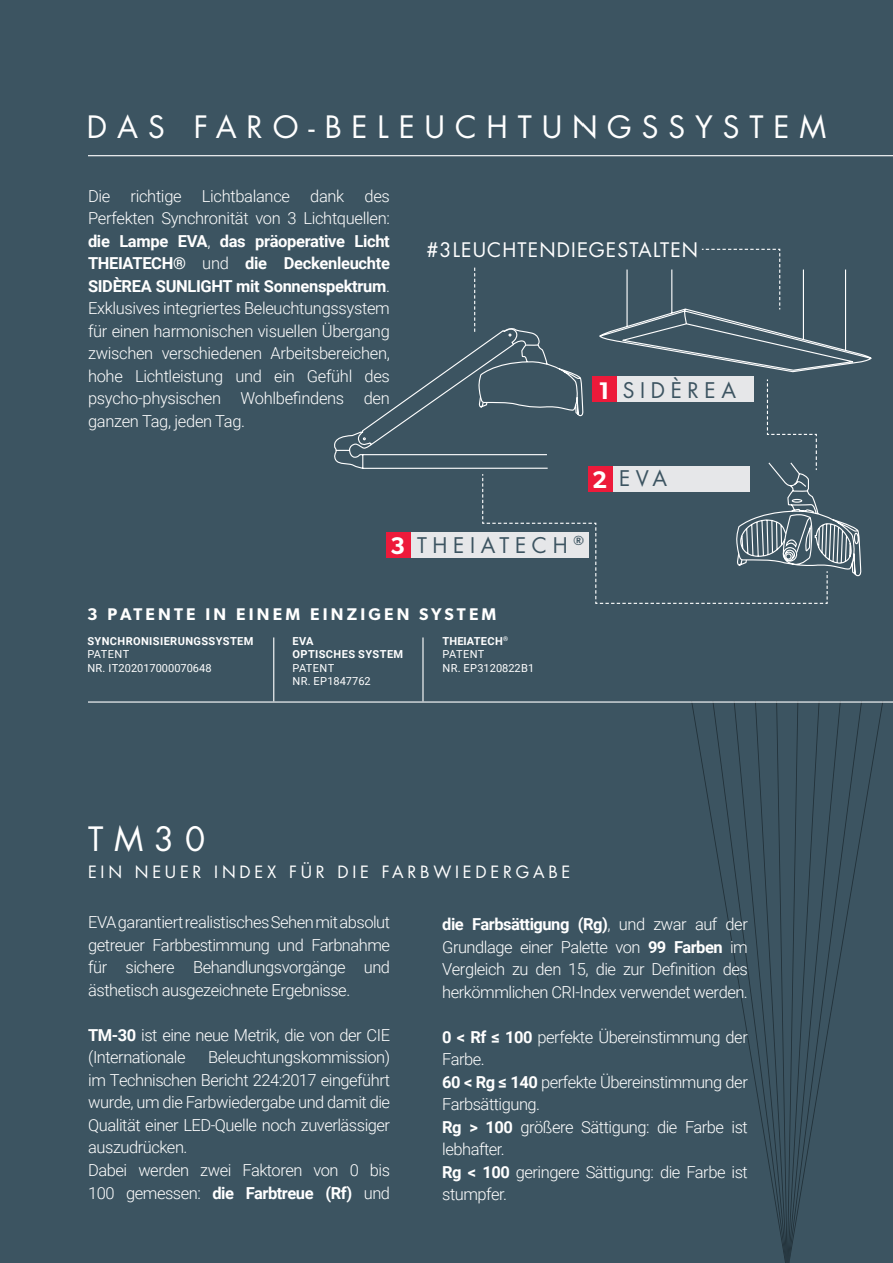
<style>
.page{position:relative;width:893px;height:1263px;background:#3c5461}
.page>*{position:absolute;margin:0;border:0;box-sizing:border-box;transform-origin:0 0}
.t1{font:32.7px "Futura Std";color:#fff}
.t2{font:30px "Futura Std";letter-spacing:.33em;color:#fff}
.t3{font:600 24.15px "Gibson";color:#fff}
.t4{font:21px "Futura Std";letter-spacing:.27em;color:#3c5461}
.t5{font:19.5px "Futura Std";letter-spacing:.06em;color:#fff}
.t6{font:600 16.95px "Gibson";letter-spacing:.19em;color:#fff}
.t7{font:300 16.5px/22.5px "Roboto";letter-spacing:-.03em;color:#fff;text-align:justify}
.t8{font:16.5px "Futura Std";letter-spacing:.23em;color:#fff}
.t9{font:11.1px/13.5px "Roboto";color:#fff}
.t10{font:700 11.1px/13.5px "Roboto";letter-spacing:.035em;color:#fff}
.s1{font-weight:700}
.s2{font-family:"Gibson";font-weight:600;font-size:24.15px;color:#fff}
</style>
<div class="page">
<hr style="left:273px;top:637px;width:1px;height:64px;background:#fff">
<hr style="left:422px;top:637px;width:2px;height:64px;background:#fff">
<hr style="left:88px;top:155px;width:805px;height:1px;background:#fff">
<svg style="left:855px;top:703px;width:28px;height:166px"></svg>
<svg style="left:787px;top:703px;width:68px;height:560px"></svg>
<svg style="left:691px;top:703px;width:96px;height:560px"></svg>
<svg style="left:334px;top:248px;width:538px;height:356px"></svg>
<hr style="left:88px;top:701px;width:805px;height:2px;background:#fff">
<h2 class="t2" style="left:87px;top:108px;width:741px">DAS FARO-BELEUCHTUNGSSYSTEM</h2>
<p class="t7" style="left:88px;top:184px;width:303px">Die richtige Lichtbalance dank des Perfekten Synchronität von 3 Lichtquellen: <span class="s1">die Lampe EVA</span>, <span class="s1">das präoperative Licht THEIATECH®</span> und <span class="s1">die Deckenleuchte SIDÈREA SUNLIGHT mit Sonnenspektrum</span>.<br>Exklusives integriertes Beleuchtungssystem für einen harmonischen visuellen Übergang zwischen verschiedenen Arbeitsbereichen, hohe Lichtleistung und ein Gefühl des psycho-physischen Wohlbefindens den ganzen Tag, jeden Tag.</p>
<p class="t5" style="left:426px;top:237px;width:273px">#3LEUCHTENDIEGESTALTEN</p>
<h3 class="t3" style="left:598px;top:376px;width:13px">1</h3>
<p class="t4" style="left:623px;top:377px;width:115px">SIDÈREA</p>
<p class="t4" style="left:592px;top:465px;width:77px"><span class="s2">2</span> EVA</p>
<h3 class="t3" style="left:390px;top:531px;width:17px">3</h3>
<p class="t4" style="left:417px;top:532px;width:168px">THEIATECH <sup>®</sup></p>
<p class="t6" style="left:87px;top:604px;width:411px">3 PATENTE IN EINEM EINZIGEN SYSTEM</p>
<p class="t10" style="left:87px;top:634px;width:168px">SYNCHRONISIERUNGSSYSTEM</p>
<p class="t9" style="left:87px;top:647px;width:126px">PATENT<br>NR. IT202017000070648</p>
<p class="t10" style="left:292px;top:634px;width:112px">EVA<br>OPTISCHES SYSTEM</p>
<p class="t9" style="left:292px;top:661px;width:80px">PATENT<br>NR. EP1847762</p>
<p class="t9" style="left:443px;top:634px;width:93px"><span class="s1">THEIATECH</span><sup>®<br></sup>PATENT<br>NR. EP3120822B1</p>
<h1 class="t1" style="left:88px;top:818px;width:119px">TM30</h1>
<p class="t8" style="left:88px;top:861px;width:484px">EIN NEUER INDEX FÜR DIE FARBWIEDERGABE</p>
<p class="t7" style="left:88px;top:911px;width:303px">EVA garantiert realistisches Sehen mit absolut getreuer Farbbestimmung und Farbnahme für sichere Behandlungsvorgänge und ästhetisch ausgezeichnete Ergebnisse.</p>
<p class="t7" style="left:88px;top:1023px;width:303px"><span class="s1">TM-30</span> ist eine neue Metrik, die von der CIE (Internationale</p>
<p class="t7" style="left:88px;top:1046px;width:303px;text-align:left;text-indent:120px">Beleuchtungskommission) im Technischen Bericht 224:2017 eingeführt wurde, um die Farbwiedergabe und damit die Qualität einer LED-Quelle noch zuverlässiger auszudrücken.<br>Dabei werden zwei Faktoren von 0 bis 100 gemessen: <span class="s1">die Farbtreue (Rf)</span> und</p>
<p class="t7" style="left:442px;top:912px;width:307px"><span class="s1">die Farbsättigung (Rg)</span>, und zwar auf der Grundlage einer Palette von <span class="s1">99 Farben</span> im Vergleich zu den 15, die zur Definition des herkömmlichen CRI-Index verwendet werden.</p>
<p class="t7" style="left:442px;top:1025px;width:307px;text-align:left"><span class="s1">0 &lt; Rf ≤ 100</span> perfekte Übereinstimmung der<br>Farbe.<br><span class="s1">60 &lt; Rg ≤ 140</span> perfekte Übereinstimmung der<br>Farbsättigung.<br><span class="s1">Rg &gt; 100</span> größere Sättigung: die Farbe ist lebhafter.<br><span class="s1">Rg &lt; 100</span> geringere Sättigung: die Farbe ist stumpfer.</p>
</div>
